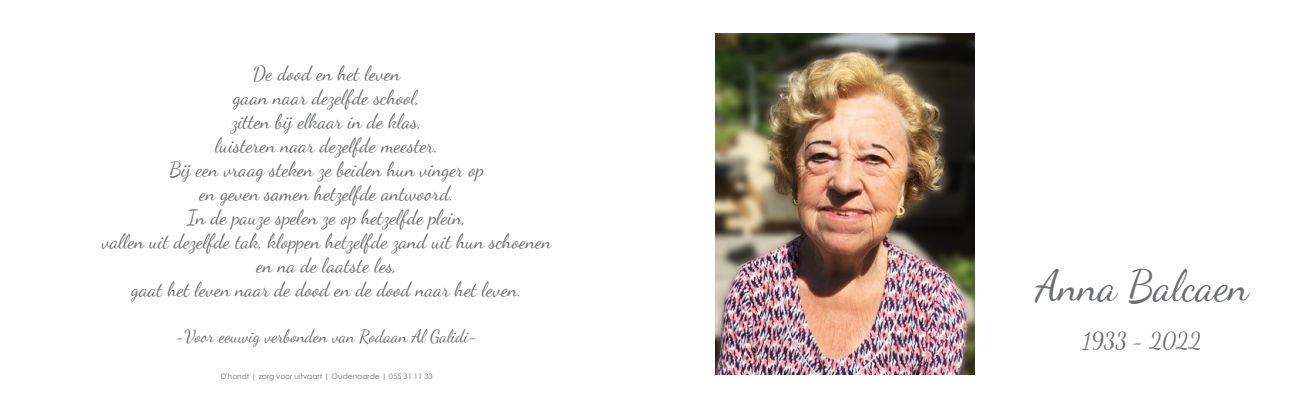
<style>
.page{position:relative;width:1312px;height:408px;background:#fff}
.page>*{position:absolute;margin:0;border:0;box-sizing:border-box;transform-origin:0 0}
.t1{font:42.5px "Dancing Script";color:#6d6e71}
.t2{font:22.5px "Dancing Script";color:#6d6e71}
.t3{font:20px/24px "Dancing Script";color:#6d6e71;text-align:center}
.t4{font:17.5px "Dancing Script";color:#6d6e71}
.t5{font:7.5px "Century Gothic";color:#6d6e71}
</style>
<div class="page">
<img style="left:715px;top:34px;width:259px;height:340px">
<p class="t3" style="left:102px;top:64px;width:451px">De dood en het leven<br>gaan naar dezelfde school,<br>zitten bij elkaar in de klas,<br>luisteren naar dezelfde meester.<br>Bij een vraag steken ze beiden hun vinger op<br>en geven samen hetzelfde antwoord.<br>In de pauze spelen ze op hetzelfde plein,<br>vallen uit dezelfde tak, kloppen hetzelfde zand uit hun schoenen en na de laatste les,<br>gaat het leven naar de dood en de dood naar het leven.</p>
<p class="t4" style="left:176px;top:322px;width:303px">-Voor eeuwig verbonden van Rodaan Al Galidi-</p>
<p class="t5" style="left:221px;top:373px;width:213px">D'hondt | zorg voor uitvaart | Oudenaarde | 055 31 11 33</p>
<h1 class="t1" style="left:1035px;top:269px;width:214px">Anna Balcaen</h1>
<p class="t2" style="left:1082px;top:332px;width:120px">1933 - 2022</p>
</div>
